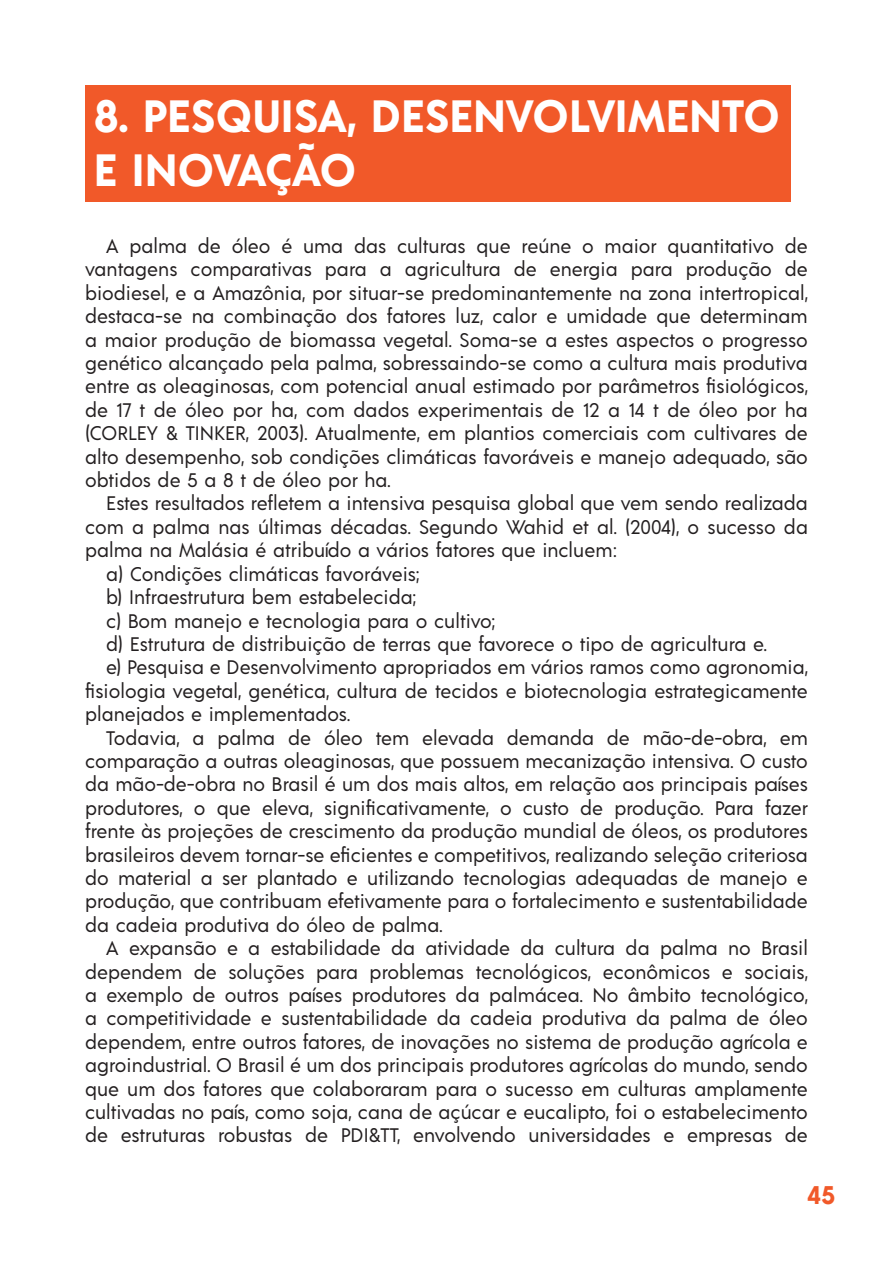
<style>
.page{position:relative;width:893px;height:1263px;background:#fff}
.page>*{position:absolute;margin:0;border:0;box-sizing:border-box;transform-origin:0 0}
.t1{font:700 45px/54px "Acre";letter-spacing:-.005em;color:#fff}
.t2{font:700 25.35px "Acre";color:#f15929}
.t3{font:19.5px/23.4px "Acre";color:#231f20;text-align:justify}
</style>
<div class="page">
<div style="left:85px;top:85px;width:706px;height:117px;background:#f15929"></div>
<h1 class="t1" style="left:94px;top:86px;width:688px">8. PESQUISA, DESENVOLVIMENTO<br>E INOVAÇÃO</h1>
<p class="t3" style="left:85px;top:233px;width:724px;text-indent:21px">A palma de óleo é uma das culturas que reúne o maior quantitativo de vantagens comparativas para a agricultura de energia para produção de biodiesel, e a Amazônia, por situar-se predominantemente na zona intertropical, destaca-se na combinação dos fatores luz, calor e umidade que determinam a maior produção de biomassa vegetal. Soma-se a estes aspectos o progresso genético alcançado pela palma, sobressaindo-se como a cultura mais produtiva entre as oleaginosas, com potencial anual estimado por parâmetros fisiológicos, de 17 t de óleo por ha, com dados experimentais de 12 a 14 t de óleo por ha (CORLEY &amp; TINKER, 2003). Atualmente, em plantios comerciais com cultivares de alto desempenho, sob condições climáticas favoráveis e manejo adequado, são obtidos de 5 a 8 t de óleo por ha.</p>
<p class="t3" style="left:106px;top:491px;width:703px">Estes resultados refletem a intensiva pesquisa global que vem sendo realizada</p>
<p class="t3" style="left:85px;top:514px;width:724px">com a palma nas últimas décadas. Segundo Wahid et al. (2004), o sucesso da</p>
<p class="t3" style="left:85px;top:537px;width:534px">palma na Malásia é atribuído a vários fatores que incluem:</p>
<p class="t3" style="left:106px;top:561px;width:315px">a) Condições climáticas favoráveis;</p>
<p class="t3" style="left:106px;top:584px;width:311px">b) Infraestrutura bem estabelecida;</p>
<p class="t3" style="left:106px;top:608px;width:390px">c) Bom manejo e tecnologia para o cultivo;</p>
<p class="t3" style="left:106px;top:631px;width:662px">d) Estrutura de distribuição de terras que favorece o tipo de agricultura e.</p>
<p class="t3" style="left:106px;top:654px;width:703px">e) Pesquisa e Desenvolvimento apropriados em vários ramos como agronomia,</p>
<p class="t3" style="left:85px;top:678px;width:724px">fisiologia vegetal, genética, cultura de tecidos e biotecnologia estrategicamente</p>
<p class="t3" style="left:85px;top:701px;width:267px">planejados e implementados.</p>
<p class="t3" style="left:106px;top:725px;width:703px">Todavia, a palma de óleo tem elevada demanda de mão-de-obra, em</p>
<p class="t3" style="left:85px;top:748px;width:724px">comparação a outras oleaginosas, que possuem mecanização intensiva. O custo</p>
<p class="t3" style="left:85px;top:771px;width:724px">da mão-de-obra no Brasil é um dos mais altos, em relação aos principais países</p>
<p class="t3" style="left:85px;top:795px;width:724px">produtores, o que eleva, significativamente, o custo de produção. Para fazer</p>
<p class="t3" style="left:85px;top:818px;width:724px">frente às projeções de crescimento da produção mundial de óleos, os produtores</p>
<p class="t3" style="left:85px;top:842px;width:724px">brasileiros devem tornar-se eficientes e competitivos, realizando seleção criteriosa</p>
<p class="t3" style="left:85px;top:865px;width:724px">do material a ser plantado e utilizando tecnologias adequadas de manejo e</p>
<p class="t3" style="left:85px;top:888px;width:724px">produção, que contribuam efetivamente para o fortalecimento e sustentabilidade</p>
<p class="t3" style="left:85px;top:912px;width:359px">da cadeia produtiva do óleo de palma.</p>
<p class="t3" style="left:106px;top:935px;width:703px">A expansão e a estabilidade da atividade da cultura da palma no Brasil</p>
<p class="t3" style="left:85px;top:959px;width:724px">dependem de soluções para problemas tecnológicos, econômicos e sociais,</p>
<p class="t3" style="left:85px;top:982px;width:724px">a exemplo de outros países produtores da palmácea. No âmbito tecnológico,</p>
<p class="t3" style="left:85px;top:1005px;width:724px">a competitividade e sustentabilidade da cadeia produtiva da palma de óleo</p>
<p class="t3" style="left:85px;top:1029px;width:724px">dependem, entre outros fatores, de inovações no sistema de produção agrícola e</p>
<p class="t3" style="left:85px;top:1052px;width:724px">agroindustrial. O Brasil é um dos principais produtores agrícolas do mundo, sendo</p>
<p class="t3" style="left:85px;top:1076px;width:724px">que um dos fatores que colaboraram para o sucesso em culturas amplamente</p>
<p class="t3" style="left:85px;top:1099px;width:724px">cultivadas no país, como soja, cana de açúcar e eucalipto, foi o estabelecimento</p>
<p class="t3" style="left:85px;top:1122px;width:724px">de estruturas robustas de PDI&amp;TT, envolvendo universidades e empresas de</p>
<p class="t2" style="left:808px;top:1177px;width:29px">45</p>
</div>
